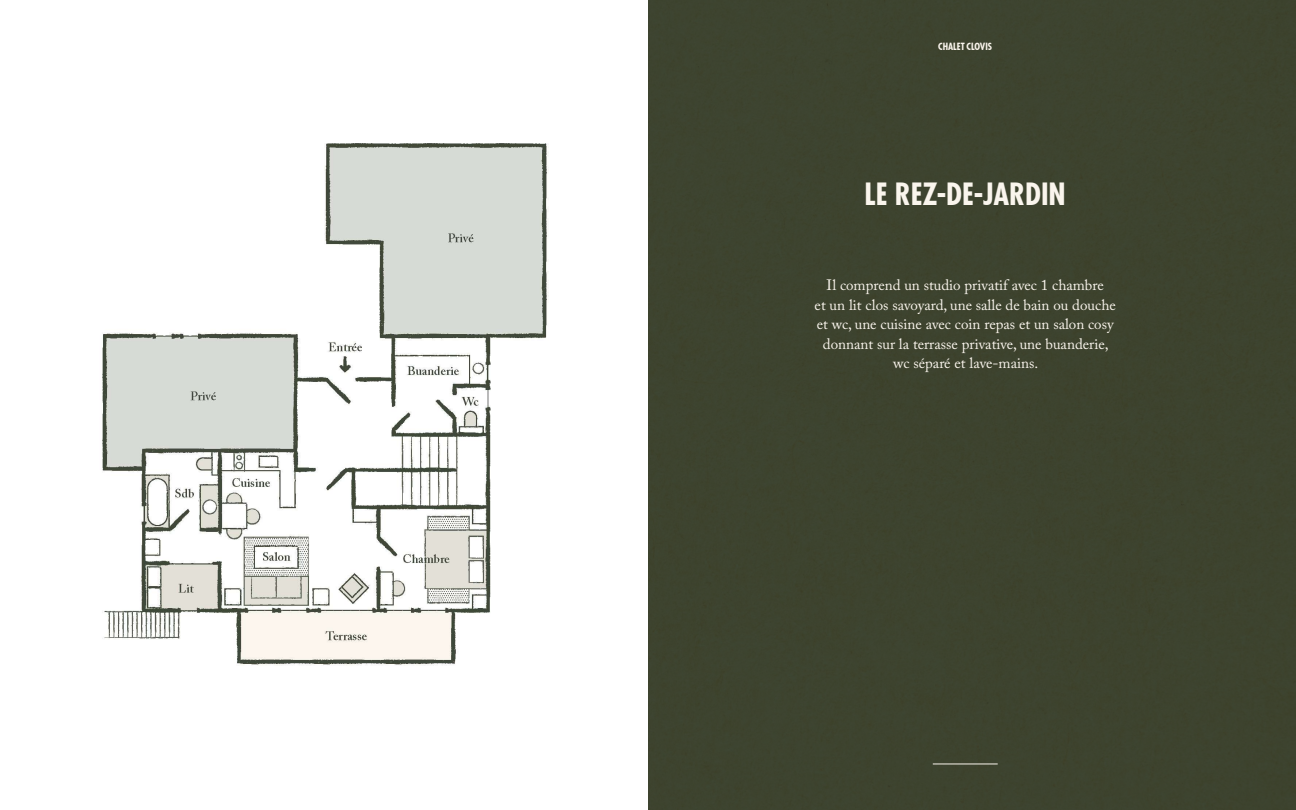
<style>
.page{position:relative;width:1296px;height:810px;background:#fff}
.page>*{position:absolute;margin:0;border:0;box-sizing:border-box;transform-origin:0 0}
.t1{font:700 condensed 30px "Futura LT Pro";color:#faf5ed}
.t2{font:15px/19.5px "Adobe Caslon Pro";color:#faf5ed;text-align:center}
.t3{font:700 condensed 9.75px "Futura LT Pro";color:#faf5ed}
</style>
<div class="page">
<div style="left:648px;top:0;width:648px;height:810px;background:#3d432e"></div>
<img style="left:102px;top:143px;width:446px;height:523px">
<hr style="left:933px;top:764px;width:65px;height:1px;background:#faf5ed">
<p class="t3" style="left:938px;top:40px;width:55px">CHALET CLOVIS</p>
<h1 class="t1" style="left:865px;top:174px;width:203px">LE REZ-DE-JARDIN</h1>
<p class="t2" style="left:815px;top:275px;width:303px">Il comprend un studio privatif avec 1 chambre<br>et un lit clos savoyard, une salle de bain ou douche et wc, une cuisine avec coin repas et un salon cosy donnant sur la terrasse privative, une buanderie, wc séparé et lave-mains.</p>
</div>
